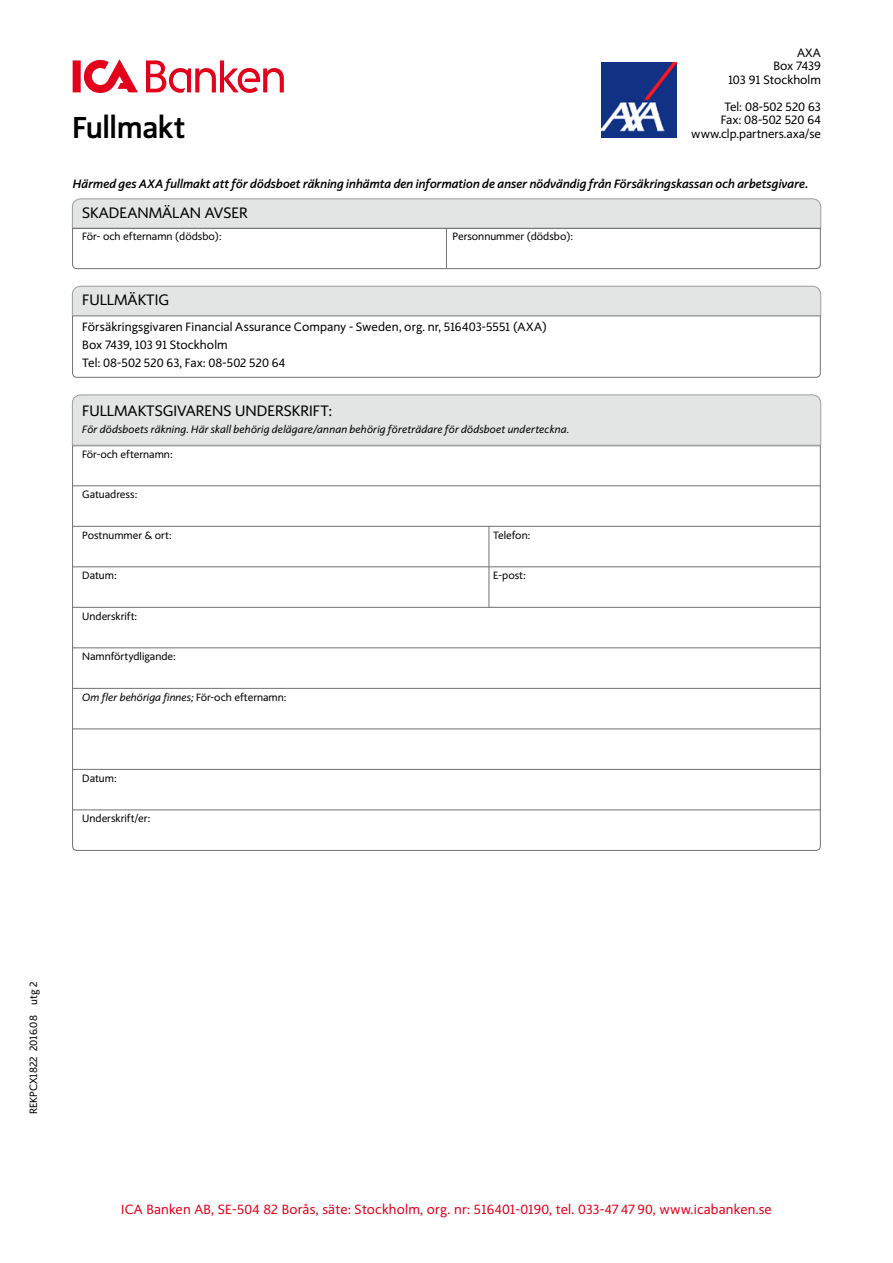
<style>
.page{position:relative;width:893px;height:1263px;background:#fff}
.page>*{position:absolute;margin:0;border:0;box-sizing:border-box;transform-origin:0 0}
.t1{font:700 30px "ICA Text";letter-spacing:-.015em;color:#000}
.t2{font:15px "ICA Text";color:#000}
.t3{font:13.35px "ICA Text";letter-spacing:.02em;color:#e2001a}
.t4{font:12px/13.5px "ICA Text";color:#000;text-align:right}
.t5{font:italic 700 12px "ICA Text";color:#000}
.t6{font:10.5px "ICA Text";color:#000}
.t7{font:italic 10.5px "ICA Text";letter-spacing:.01em;color:#000}
.s1{font-style:normal}
</style>
<div class="page">
<svg style="left:72px;top:316px;width:749px;height:62px"></svg>
<svg style="left:72px;top:286px;width:749px;height:30px;background:#dfe0e0"></svg>
<svg style="left:72px;top:198px;width:749px;height:71px"></svg>
<hr style="left:446px;top:228px;width:1px;height:41px;background:#707172">
<svg style="left:72px;top:446px;width:749px;height:405px"></svg>
<svg style="left:72px;top:394px;width:749px;height:52px;background:#dfe1e1"></svg>
<hr style="left:72px;top:485px;width:748px;height:1px;background:#707172">
<hr style="left:489px;top:526px;width:1px;height:82px;background:#707172">
<hr style="left:72px;top:526px;width:748px;height:1px;background:#707172">
<hr style="left:72px;top:647px;width:748px;height:1px;background:#707172">
<hr style="left:73px;top:566px;width:748px;height:1px;background:#707172">
<hr style="left:73px;top:688px;width:748px;height:1px;background:#707172">
<hr style="left:73px;top:607px;width:748px;height:1px;background:#707172">
<hr style="left:73px;top:728px;width:748px;height:1px;background:#707172">
<hr style="left:73px;top:809px;width:748px;height:1px;background:#707172">
<hr style="left:73px;top:769px;width:748px;height:1px;background:#707172">
<div style="left:73px;top:60px;width:8px;height:32px;background:#e2001a"></div>
<svg style="left:83px;top:59px;width:55px;height:34px"></svg>
<svg style="left:146px;top:60px;width:138px;height:33px"></svg>
<img style="left:601px;top:62px;width:75px;height:76px">
<h1 class="t1" style="left:72px;top:110px;width:115px">Fullmakt</h1>
<p class="t4" style="left:728px;top:46px;width:94px">AXA<br>Box 7439<br>103 91 Stockholm</p>
<p class="t4" style="left:691px;top:100px;width:131px">Tel: 08-502 520 63<br>Fax: 08-502 520 64 www.clp.partners.axa/se</p>
<p class="t5" style="left:73px;top:177px;width:737px">Härmed ges AXA fullmakt att för dödsboet räkning inhämta den information de anser nödvändig från Försäkringskassan och arbetsgivare.</p>
<p class="t2" style="left:82px;top:204px;width:167px">SKADEANMÄLAN AVSER</p>
<p class="t6" style="left:82px;top:230px;width:141px">För- och efternamn (dödsbo):</p>
<p class="t6" style="left:453px;top:230px;width:122px">Personnummer (dödsbo):</p>
<p class="t2" style="left:82px;top:291px;width:88px">FULLMÄKTIG</p>
<p class="t4" style="left:82px;top:318px;width:466px;line-height:18px;text-align:left">Försäkringsgivaren Financial Assurance Company - Sweden, org. nr, 516403-5551 (AXA)<br>Box 7439, 103 91 Stockholm<br>Tel: 08-502 520 63, Fax: 08-502 520 64</p>
<p class="t2" style="left:82px;top:402px;width:251px">FULLMAKTSGIVARENS UNDERSKRIFT:</p>
<p class="t7" style="left:82px;top:422px;width:489px">För dödsboets räkning. Här skall behörig delägare/annan behörig företrädare för dödsboet underteckna.</p>
<p class="t6" style="left:82px;top:448px;width:92px">För-och efternamn:</p>
<p class="t6" style="left:82px;top:488px;width:56px">Gatuadress:</p>
<p class="t6" style="left:82px;top:529px;width:91px">Postnummer &amp; ort:</p>
<p class="t6" style="left:493px;top:529px;width:38px">Telefon:</p>
<p class="t6" style="left:82px;top:569px;width:36px">Datum:</p>
<p class="t6" style="left:493px;top:569px;width:34px">E-post:</p>
<p class="t6" style="left:82px;top:610px;width:56px">Underskrift:</p>
<p class="t6" style="left:82px;top:650px;width:95px">Namnförtydligande:</p>
<p class="t7" style="left:82px;top:691px;width:206px">Om fler behöriga finnes; <span class="s1">För-och efternamn:</span></p>
<p class="t6" style="left:82px;top:772px;width:36px">Datum:</p>
<p class="t6" style="left:82px;top:812px;width:69px">Underskrift/er:</p>
<p class="t6" style="left:27px;top:1114px;width:134px;rotate:-90deg">REKPCX1822 2016.08 utg 2</p>
<p class="t3" style="left:121px;top:1201px;width:652px">ICA Banken AB, SE-504 82 Borås, säte: Stockholm, org. nr: 516401-0190, tel. 033-47 47 90, www.icabanken.se</p>
</div>
